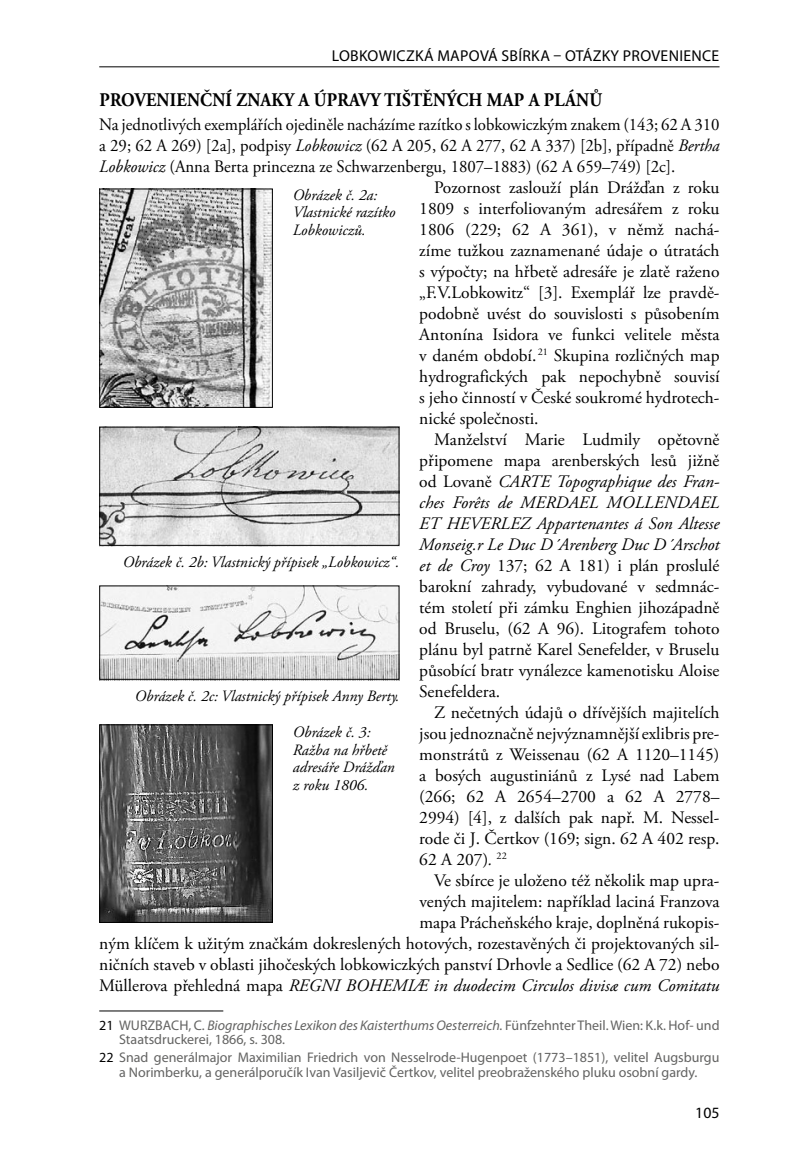
<style>
.page{position:relative;width:794px;height:1166px;background:#fff}
.page>*{position:absolute;margin:0;border:0;box-sizing:border-box;transform-origin:0 0}
.t1{font:700 19.25px "Adobe Garamond Pro";letter-spacing:.015em;color:#000;scale:.9 1}
.t2{font:17.5px "Adobe Garamond Pro";color:#000}
.t3{font:17.5px "Adobe Garamond Pro";color:#000;scale:.96 1}
.t4{font:italic 17.5px "Adobe Garamond Pro";color:#000}
.t5{font:italic 15.75px/17.5px "Adobe Garamond Pro";color:#000}
.t6{font:15.75px "Myriad Pro";letter-spacing:.02em;color:#000}
.t7{font:14px/14.9px "Myriad Pro";color:#636362}
.s1{font-style:italic}
.s2{font-style:normal}
.s3{color:#000}
</style>
<div class="page">
<hr style="left:99px;top:66px;width:620px;height:1px;background:#000">
<hr style="left:99px;top:1010px;width:124px;height:1px;background:#000">
<img style="left:101px;top:726px;width:170px;height:195px">
<div style="left:99px;top:724px;width:174px;height:199px;border:1px solid #000"></div>
<img style="left:101px;top:191px;width:170px;height:215px">
<div style="left:99px;top:189px;width:174px;height:219px;border:1px solid #000"></div>
<img style="left:99px;top:426px;width:300px;height:118px">
<div style="left:99px;top:427px;width:300px;height:119px;border:1px solid #000"></div>
<img style="left:101px;top:587px;width:296px;height:91px">
<div style="left:99px;top:585px;width:300px;height:95px;border:1px solid #000"></div>
<p class="t6" style="left:332px;top:46px;width:389px">LOBKOWICZKÁ MAPOVÁ SBÍRKA – OTÁZKY PROVENIENCE</p>
<p class="t1" style="left:99px;top:88px;width:556px">PROVENIENČNÍ ZNAKY A ÚP RAVY TIŠTĚNÝCH MAP A PLÁNŮ</p>
<p class="t3" style="left:99px;top:114px;width:647px">Na jednotlivých exemplářích ojediněle nacházíme razítko s lobkowiczkým znakem (143; 62 A 310</p>
<p class="t3" style="left:99px;top:135px;width:648px">a 29; 62 A 269) [2a], podpisy <span class="s1">Lobkowicz</span> (62 A 205, 62 A 277, 62 A 337) [2b], případně <span class="s1">Bertha</span></p>
<p class="t3" style="left:99px;top:156px;width:601px"><span class="s1">Lobkowicz</span> (Anna Berta princezna ze Schwarzenbergu, 1807–1883) (62 A 659–749) [2c].</p>
<p class="t2" style="left:434px;top:177px;width:287px">Pozornost zaslouží plán Drážďan z roku</p>
<p class="t2" style="left:419px;top:198px;width:302px">1809 s interfoliovaným adresářem z roku</p>
<p class="t2" style="left:419px;top:219px;width:302px">1806 (229; 62 A 361), v němž nachá-</p>
<p class="t2" style="left:419px;top:240px;width:302px">zíme tužkou zaznamenané údaje o útratách</p>
<p class="t2" style="left:419px;top:261px;width:302px">s výpočty; na hřbetě adresáře je zlatě raženo</p>
<p class="t2" style="left:419px;top:282px;width:302px">„F.V.Lobkowitz“ [3]. Exemplář lze pravdě-</p>
<p class="t2" style="left:419px;top:303px;width:302px">podobně uvést do souvislosti s působením</p>
<p class="t2" style="left:419px;top:324px;width:302px">Antonína Isidora ve funkci velitele města</p>
<p class="t2" style="left:419px;top:345px;width:302px">v daném období. <sup>21</sup> Skupina rozličných map</p>
<p class="t2" style="left:419px;top:366px;width:302px">hydrografických pak nepochybně souvisí</p>
<p class="t2" style="left:419px;top:387px;width:302px">s jeho činností v České soukromé hydrotech-</p>
<p class="t2" style="left:419px;top:408px;width:121px">nické společnosti.</p>
<p class="t2" style="left:434px;top:429px;width:287px">Manželství Marie Ludmily opětovně</p>
<p class="t2" style="left:419px;top:450px;width:302px">připomene mapa arenberských lesů jižně</p>
<p class="t4" style="left:419px;top:471px;width:302px"><span class="s2">od Lovaně</span> CARTE Topographique des Fran-</p>
<p class="t4" style="left:419px;top:492px;width:302px">ches Forêts de MERDAEL MOLLENDAEL</p>
<p class="t4" style="left:419px;top:513px;width:302px">ET HEVERLEZ Appartenantes á Son Altesse</p>
<p class="t4" style="left:419px;top:534px;width:302px">Monseig.r Le Duc D´Arenberg Duc D´Arschot</p>
<p class="t2" style="left:419px;top:555px;width:302px"><span class="s1">et de Croy</span> 137; 62 A 181) i plán proslulé</p>
<p class="t2" style="left:419px;top:576px;width:302px">barokní zahrady, vybudované v sedmnác-</p>
<p class="t2" style="left:419px;top:597px;width:302px">tém století při zámku Enghien jihozápadně</p>
<p class="t2" style="left:419px;top:618px;width:302px">od Bruselu, (62 A 96). Litografem tohoto</p>
<p class="t2" style="left:419px;top:639px;width:302px">plánu byl patrně Karel Senefelder, v Bruselu</p>
<p class="t2" style="left:419px;top:660px;width:302px">působící bratr vynálezce kamenotisku Aloise</p>
<p class="t2" style="left:419px;top:681px;width:82px">Senefeldera.</p>
<p class="t2" style="left:434px;top:702px;width:287px">Z nečetných údajů o dřívějších majitelích</p>
<p class="t2" style="left:419px;top:723px;width:302px">jsou jednoznačně nejvýznamnější exlibris pre-</p>
<p class="t2" style="left:419px;top:744px;width:302px">monstrátů z Weissenau (62 A 1120–1145)</p>
<p class="t2" style="left:419px;top:765px;width:302px">a bosých augustiniánů z Lysé nad Labem</p>
<p class="t2" style="left:419px;top:786px;width:302px">(266; 62 A 2654–2700 a 62 A 2778–</p>
<p class="t2" style="left:419px;top:807px;width:302px">2994) [4], z dalších pak např. M. Nessel-</p>
<p class="t2" style="left:419px;top:828px;width:302px">rode či J. Čertkov (169; sign. 62 A 402 resp.</p>
<p class="t2" style="left:419px;top:849px;width:89px">62 A 207)<span class="s1">.</span> <sup>22</sup></p>
<p class="t2" style="left:434px;top:870px;width:287px">Ve sbírce je uloženo též několik map upra-</p>
<p class="t2" style="left:419px;top:891px;width:302px">vených majitelem: například laciná Franzova</p>
<p class="t2" style="left:419px;top:912px;width:302px">mapa Prácheňského kraje, doplněná rukopis-</p>
<p class="t2" style="left:99px;top:933px;width:622px">ným klíčem k užitým značkám dokreslených hotových, rozestavěných či projektovaných sil-</p>
<p class="t2" style="left:99px;top:954px;width:622px">ničních staveb v oblasti jihočeských lobkowiczkých panství Drhovle a Sedlice (62 A 72) nebo</p>
<p class="t4" style="left:99px;top:975px;width:622px"><span class="s2">Müllerova přehledná mapa</span> REGNI BOHEMIÆ in duodecim Circulos divisæ cum Comitatu</p>
<p class="t7" style="left:119px;top:1017px;width:602px;text-indent:-20px"><span class="s3">21</span> WURZBACH, C. <span class="s1">Biographisches Lexikon des Kaisterthums Oesterreich.</span> Fünfzehnter Theil. Wien: K.k. Hof- und<br>Staatsdruckerei, 1866, s. 308.</p>
<p class="t7" style="left:99px;top:1049px;width:622px;text-align:center"><span class="s3">22</span> Snad generálmajor Maximilian Friedrich von Nesselrode-Hugenpoet (1773–1851), velitel Augsburgu a Norimberku, a generálporučík Ivan Vasiljevič Čertkov, velitel preobraženského pluku osobní gardy.</p>
<p class="t5" style="left:293px;top:187px;width:104px">Obrázek č. 2a:<br>Vlastnické razítko<br>Lobkowiczů.</p>
<p class="t5" style="left:123px;top:554px;width:278px">Obrázek č. 2b: Vlastnický přípisek „Lobkowicz“.</p>
<p class="t5" style="left:135px;top:688px;width:266px">Obrázek č. 2c: Vlastnický přípisek Anny Berty.</p>
<p class="t5" style="left:293px;top:724px;width:103px">Obrázek č. 3:<br>Ražba na hřbetě adresáře Drážďan z roku 1806.</p>
<p class="t6" style="left:695px;top:1103px;width:26px">105</p>
</div>
